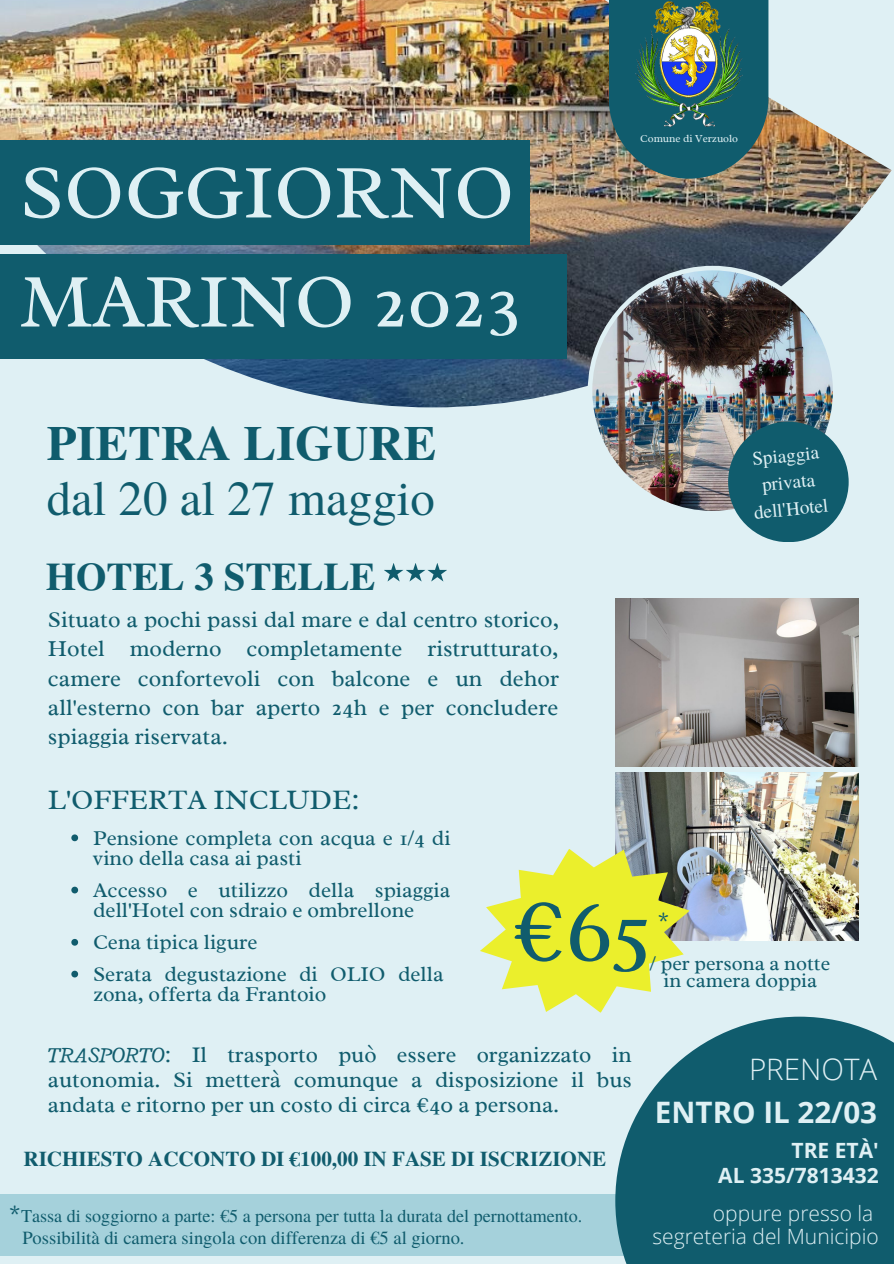
<style>
.page{position:relative;width:894px;height:1264px;background:#fff}
.page>*{position:absolute;margin:0;border:0;box-sizing:border-box;transform-origin:0 0}
.t1{font:92.85px "Radley";color:#105c6d}
.t2{font:77.25px/109.1px "Radley";color:#dff0f4}
.t3{font:48.75px "Te X Gyre Termes";color:#105c6d}
.t4{font:700 48.75px "Te X Gyre Termes";color:#105c6d}
.t5{font:700 39px "Te X Gyre Termes";color:#105c6d}
.t6{font:700 29.55px "Open Sans";color:#dff0f4}
.t7{font:300 29.55px "Open Sans";color:#dff0f4}
.t8{font:28.5px "Radley";color:#105c6d}
.t9{font:23.1px/29.2px "Radley";color:#105c6d;text-align:justify}
.t10{font:22.5px/24.8px "Radley";color:#105c6d;text-align:justify}
.t11{font:21.45px/20.2px "Radley";color:#105c6d}
.t12{font:700 21px "Te X Gyre Termes";color:#105c6d}
.t13{font:300 21px/23px "Open Sans";color:#dff0f4;text-align:right}
.t14{font:700 21px/25px "Open Sans";color:#dff0f4;text-align:right}
.t15{font:20.25px/16.6px "Radley";color:#105c6d;text-align:center}
.t16{font:19.05px/26.7px "Te X Gyre Termes";color:#dff0f4;text-align:center}
.t17{font:18.6px "Te X Gyre Termes";color:#105c6d}
.t18{font:18px "Te X Gyre Termes";color:#105c6d}
.t19{font:18px "Radley";color:#105c6d}
.t20{font:10.8px "Radley";color:#dff0f4}
.s1{font-style:italic}
</style>
<div class="page">
<div style="left:0;top:0;width:893px;height:1263px;background:#dff0f4"></div>
<div style="left:0;top:1194px;width:615px;height:61px;background:#a5d1db"></div>
<img style="left:615px;top:598px;width:243px;height:168px">
<img style="left:615px;top:772px;width:243px;height:168px">
<img style="left:0;top:0;width:880px;height:407px">
<img style="left:292px;top:0;width:600px;height:186px">
<svg style="left:608px;top:0;width:160px;height:179px;background:#2a626b"></svg>
<div style="left:0;top:140px;width:529px;height:105px;background:#105c6d"></div>
<div style="left:0;top:254px;width:566px;height:105px;background:#105c6d"></div>
<img style="left:587px;top:266px;width:250px;height:249px">
<div style="left:728px;top:422px;width:120px;height:120px;background:#105c6d;border-radius:50%"></div>
<img style="left:635px;top:2px;width:107px;height:125px">
<svg style="left:480px;top:848px;width:209px;height:164px"></svg>
<svg style="left:384px;top:563px;width:63px;height:18px"></svg>
<div style="left:615px;top:1016px;width:278px;height:247px;background:#105c6d"></div>
<svg style="left:71px;top:834px;width:7px;height:7px"></svg>
<svg style="left:71px;top:886px;width:7px;height:7px"></svg>
<svg style="left:71px;top:938px;width:7px;height:7px"></svg>
<svg style="left:71px;top:970px;width:7px;height:7px"></svg>
<h2 class="t2" style="left:20px;top:137px;width:503px">SOGGIORNO<br>MARINO 2023</h2>
<h3 class="t4" style="left:47px;top:405px;width:391px">PIETRA LIGURE</h3>
<h3 class="t3" style="left:47px;top:463px;width:389px">dal 20 al 27 maggio</h3>
<h3 class="t5" style="left:46px;top:546px;width:331px">HOTEL 3 STELLE</h3>
<p class="t9" style="left:48px;top:604px;width:512px">Situato a pochi passi dal mare e dal centro storico, Hotel moderno completamente ristrutturato, camere confortevoli con balcone e un dehor all'esterno con bar aperto 24h e per concludere spiaggia riservata.</p>
<p class="t20" style="left:640px;top:131px;width:99px">Comune di Verzuolo</p>
<p class="t16" style="left:746px;top:445px;width:76px;rotate:-6deg">Spiaggia privata dell'Hotel</p>
<p class="t8" style="left:48px;top:782px;width:313px">L'OFFERTA INCLUDE:</p>
<p class="t11" style="left:93px;top:827px;width:359px">Pensione completa con acqua e 1/4 di vino della casa ai pasti</p>
<p class="t11" style="left:93px;top:879px;width:359px">Accesso e utilizzo della spiaggia dell'Hotel con sdraio e ombrellone</p>
<p class="t11" style="left:93px;top:926px;width:352px;line-height:31.8px">Cena tipica ligure<br>Serata degustazione di OLIO della</p>
<p class="t11" style="left:93px;top:983px;width:235px">zona, offerta da Frantoio</p>
<h1 class="t1" style="left:512px;top:871px;width:142px">€65</h1>
<p class="t19" style="left:658px;top:906px;width:12px">*</p>
<p class="t15" style="left:649px;top:955px;width:182px">/ per persona a notte in camera doppia</p>
<p class="t10" style="left:48px;top:1042px;width:585px"><span class="s1">TRASPORTO</span>: Il trasporto può essere organizzato in autonomia. Si metterà comunque a disposizione il bus andata e ritorno per un costo di circa €40 a persona.</p>
<p class="t12" style="left:24px;top:1142px;width:584px">RICHIESTO ACCONTO DI €100,00 IN FASE DI ISCRIZIONE</p>
<p class="t18" style="left:9px;top:1202px;width:574px"><sup>*</sup>Tassa di soggiorno a parte: €5 a persona per tutta la durata del pernottamento.</p>
<p class="t17" style="left:22px;top:1223px;width:443px">Possibilità di camera singola con differenza di €5 al giorno.</p>
<p class="t7" style="left:748px;top:1048px;width:130px">PRENOTA</p>
<p class="t6" style="left:654px;top:1091px;width:224px">ENTRO IL 22/03</p>
<p class="t14" style="left:718px;top:1137px;width:162px">TRE ETÀ'<br>AL 335/7813432</p>
<p class="t13" style="left:652px;top:1201px;width:228px">oppure presso la segreteria del Municipio</p>
</div>
